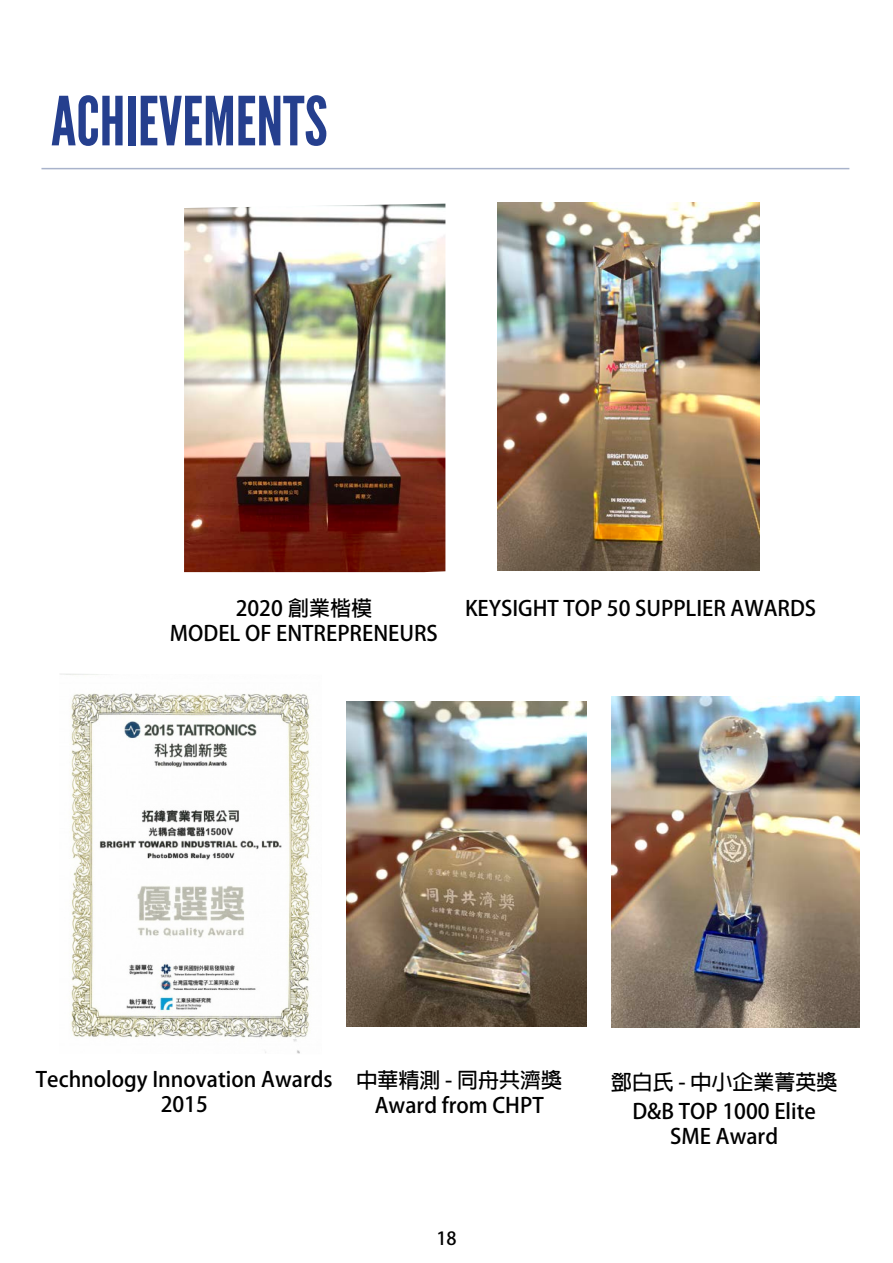
<style>
.page{position:relative;width:893px;height:1263px;background:#fff}
.page>*{position:absolute;margin:0;border:0;box-sizing:border-box;transform-origin:0 0}
.t1{font:67.5px "League Gothic";color:#253f8e}
.t2{font:700 21px/25.2px "Adobe Fan Heiti Std";color:#000;text-align:center}
.t3{font:700 18px "Adobe Fan Heiti Std";color:#000}
</style>
<div class="page">
<hr style="left:41px;top:168px;width:808px;height:1px;background:#a9b3cb">
<img style="left:60px;top:674px;width:251px;height:380px">
<img style="left:184px;top:204px;width:261px;height:368px">
<img style="left:498px;top:202px;width:261px;height:369px">
<img style="left:346px;top:702px;width:240px;height:324px">
<img style="left:612px;top:696px;width:247px;height:331px">
<h1 class="t1" style="left:51px;top:81px;width:278px">ACHIEVEMENTS</h1>
<p class="t2" style="left:236px;top:596px;width:138px">2020 創業楷模</p>
<p class="t2" style="left:465px;top:596px;width:353px">KEYSIGHT TOP 50 SUPPLIER AWARDS</p>
<p class="t2" style="left:170px;top:621px;width:269px">MODEL OF ENTREPRENEURS</p>
<p class="t2" style="left:36px;top:1067px;width:298px">Technology Innovation Awards<br>2015</p>
<p class="t2" style="left:356px;top:1068px;width:207px">中華精測 - 同舟共濟獎<br>Award from CHPT</p>
<p class="t2" style="left:611px;top:1069px;width:228px;line-height:28.8px">鄧白氏 - 中小企業菁英獎<br>D&amp;B TOP 1000 Elite</p>
<p class="t2" style="left:670px;top:1125px;width:109px">SME Award</p>
<p class="t3" style="left:436px;top:1228px;width:22px">18</p>
</div>
